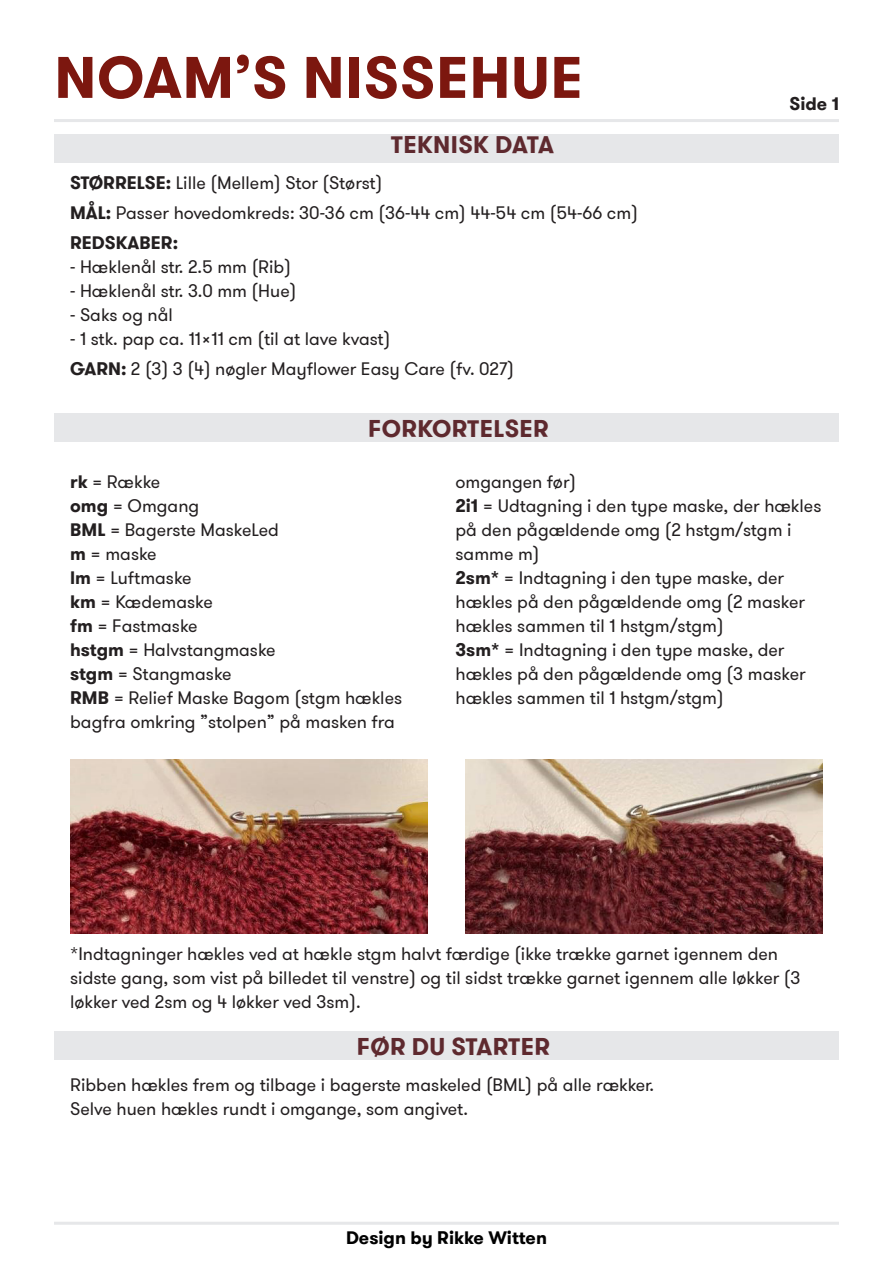
<style>
.page{position:relative;width:893px;height:1263px;background:#fff}
.page>*{position:absolute;margin:0;border:0;box-sizing:border-box;transform-origin:0 0}
.t1{font:700 58.5px "GT Walsheim Pro";letter-spacing:.015em;color:#7c170f}
.t2{font:700 24px "GT Walsheim Pro";letter-spacing:.015em;color:#5e292e}
.t3{font:18px/24px "GT Walsheim Pro";color:#231f20}
.t4{font:700 18px "GT Walsheim Pro";color:#000}
.t5{font:700 18px "GT Walsheim Pro";color:#231f20}
.s1{font-weight:700}
</style>
<div class="page">
<div style="left:54px;top:413px;width:785px;height:28px;background:#e6e7e9"></div>
<div style="left:54px;top:1031px;width:785px;height:28px;background:#e6e7e9"></div>
<div style="left:54px;top:135px;width:785px;height:28px;background:#e6e7e9"></div>
<hr style="left:54px;top:119px;width:785px;height:3px;background:#e6e7e9">
<hr style="left:54px;top:1222px;width:785px;height:3px;background:#e6e7e9">
<img style="left:70px;top:759px;width:358px;height:175px">
<img style="left:465px;top:759px;width:358px;height:175px">
<p class="t1" style="left:54px;top:39px;width:530px">NOAM’S NISSEHUE</p>
<p class="t2" style="left:391px;top:129px;width:164px">TEKNISK DATA</p>
<p class="t3" style="left:70px;top:171px;width:314px"><span class="s1">STØRRELSE:</span> Lille (Mellem) Stor (Størst)</p>
<p class="t3" style="left:70px;top:201px;width:569px"><span class="s1">MÅL:</span> Passer hovedomkreds: 30-36 cm (36-44 cm) 44-54 cm (54-66 cm)</p>
<p class="t5" style="left:70px;top:231px;width:109px">REDSKABER:</p>
<p class="t3" style="left:70px;top:255px;width:222px">- Hæklenål str. 2.5 mm (Rib)</p>
<p class="t3" style="left:70px;top:279px;width:228px">- Hæklenål str. 3.0 mm (Hue)</p>
<p class="t3" style="left:70px;top:303px;width:104px">- Saks og nål</p>
<p class="t3" style="left:70px;top:327px;width:322px">- 1 stk. pap ca. 11x11 cm (til at lave kvast)</p>
<p class="t3" style="left:70px;top:357px;width:445px"><span class="s1">GARN:</span> 2 (3) 3 (4) nøgler Mayflower Easy Care (fv. 027)</p>
<p class="t2" style="left:368px;top:413px;width:182px">FORKORTELSER</p>
<p class="t5" style="left:789px;top:92px;width:51px">Side 1</p>
<p class="t3" style="left:70px;top:470px;width:92px"><span class="s1">rk</span> = Række</p>
<p class="t3" style="left:70px;top:494px;width:131px"><span class="s1">omg</span> = Omgang</p>
<p class="t3" style="left:70px;top:518px;width:210px"><span class="s1">BML</span> = Bagerste MaskeLed</p>
<p class="t3" style="left:70px;top:542px;width:88px"><span class="s1">m</span> = maske</p>
<p class="t3" style="left:70px;top:566px;width:123px"><span class="s1">lm</span> = Luftmaske</p>
<p class="t3" style="left:70px;top:590px;width:144px"><span class="s1">km</span> = Kædemaske</p>
<p class="t3" style="left:70px;top:614px;width:129px"><span class="s1">fm</span> = Fastmaske</p>
<p class="t3" style="left:70px;top:638px;width:207px"><span class="s1">hstgm</span> = Halvstangmaske</p>
<p class="t3" style="left:70px;top:662px;width:163px"><span class="s1">stgm</span> = Stangmaske</p>
<p class="t3" style="left:70px;top:686px;width:334px"><span class="s1">RMB</span> = Relief Maske Bagom (stgm hækles bagfra omkring ”stolpen” på masken fra</p>
<p class="t3" style="left:455px;top:470px;width:122px">omgangen før)</p>
<p class="t3" style="left:455px;top:494px;width:367px"><span class="s1">2i1</span> = Udtagning i den type maske, der hækles på den pågældende omg (2 hstgm/stgm i samme m)</p>
<p class="t3" style="left:455px;top:566px;width:351px"><span class="s1">2sm*</span> = Indtagning i den type maske, der hækles på den pågældende omg (2 masker hækles sammen til 1 hstgm/stgm)</p>
<p class="t3" style="left:455px;top:638px;width:352px"><span class="s1">3sm*</span> = Indtagning i den type maske, der hækles på den pågældende omg (3 masker hækles sammen til 1 hstgm/stgm)</p>
<p class="t3" style="left:70px;top:942px;width:732px">*Indtagninger hækles ved at hækle stgm halvt færdige (ikke trække garnet igennem den sidste gang, som vist på billedet til venstre) og til sidst trække garnet igennem alle løkker (3 løkker ved 2sm og 4 løkker ved 3sm).</p>
<p class="t2" style="left:357px;top:1031px;width:195px">FØR DU STARTER</p>
<p class="t3" style="left:70px;top:1073px;width:586px">Ribben hækles frem og tilbage i bagerste maskeled (BML) på alle rækker.</p>
<p class="t3" style="left:70px;top:1097px;width:399px">Selve huen hækles rundt i omgange, som angivet.</p>
<p class="t4" style="left:346px;top:1226px;width:202px">Design by Rikke Witten</p>
</div>
